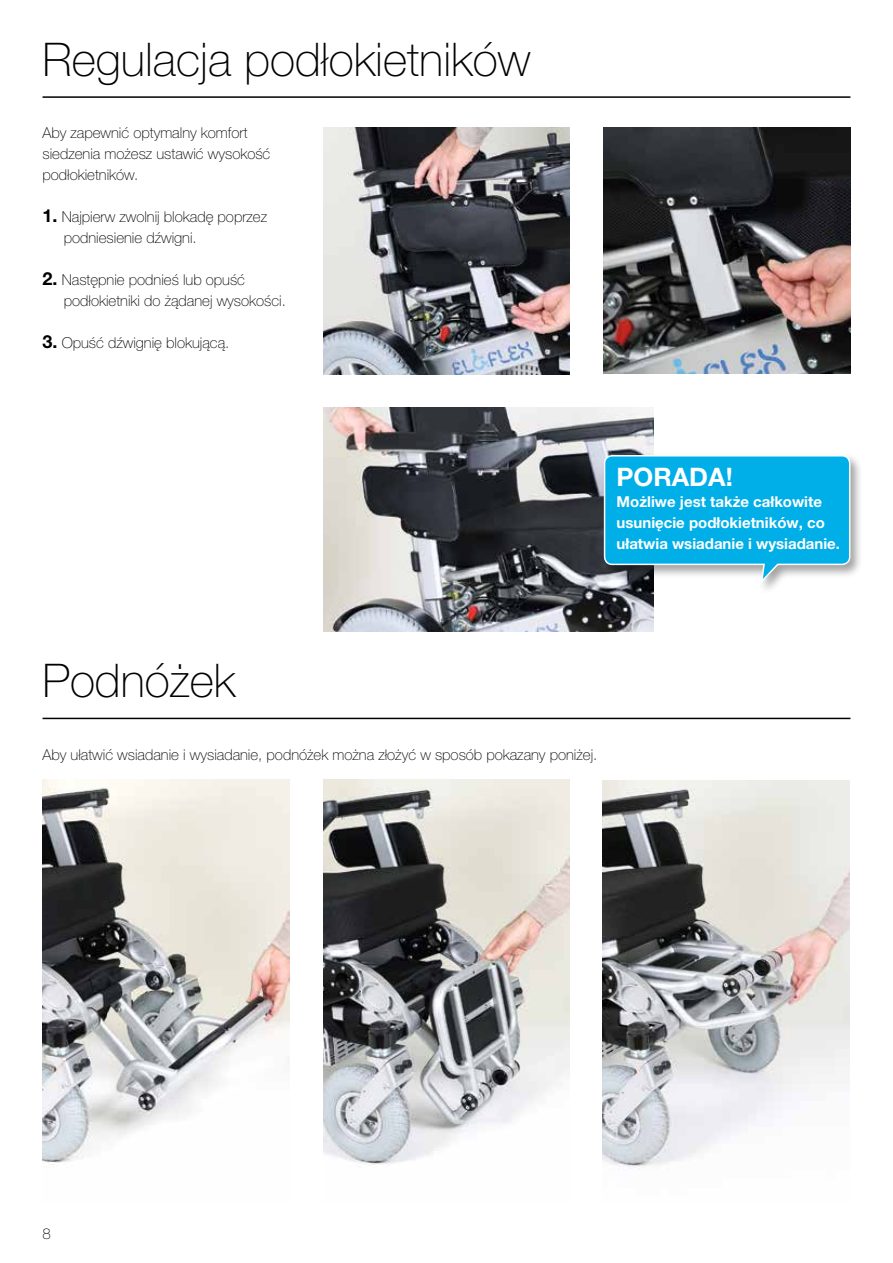
<style>
.page{position:relative;width:893px;height:1263px;background:#fff}
.page>*{position:absolute;margin:0;border:0;box-sizing:border-box;transform-origin:0 0}
.t1{font:100 46.5px "Helvetica Neue LT Pro";color:#000}
.t2{font:700 25.5px "Helvetica Neue LT Pro";color:#fff}
.t3{font:100 15px/21px "Helvetica Neue LT Pro";color:#000}
.t4{font:700 15px/21px "Helvetica Neue LT Pro";color:#fff}
.s1{font-weight:700;font-size:18px}
</style>
<div class="page">
<hr style="left:43px;top:96px;width:807px;height:2px;background:#000">
<img style="left:323px;top:407px;width:330px;height:224px">
<hr style="left:43px;top:718px;width:807px;height:1px;background:#000">
<img style="left:323px;top:780px;width:247px;height:387px">
<img style="left:43px;top:780px;width:246px;height:385px">
<img style="left:603px;top:781px;width:246px;height:388px">
<img style="left:323px;top:128px;width:247px;height:246px">
<img style="left:604px;top:127px;width:246px;height:247px">
<div style="left:600px;top:453px;width:263px;height:143px;background:#000;opacity:.37"></div>
<svg style="left:603px;top:454px;width:248px;height:132px;background:#29b2e0"></svg>
<h1 class="t1" style="left:43px;top:33px;width:489px">Regulacja podłokietników</h1>
<p class="t3" style="left:43px;top:122px;width:229px">Aby zapewnić optymalny komfort siedzenia możesz ustawić wysokość podłokietników.</p>
<p class="t3" style="left:64px;top:206px;width:205px;text-indent:-21px"><span class="s1">1.</span> Najpierw zwolnij blokadę poprzez podniesienie dźwigni.</p>
<p class="t3" style="left:64px;top:269px;width:224px;text-indent:-21px"><span class="s1">2.</span> Następnie podnieś lub opuść podłokietniki do żądanej wysokości.</p>
<p class="t3" style="left:43px;top:332px;width:188px"><span class="s1">3.</span> Opuść dźwignię blokującą.</p>
<h2 class="t2" style="left:617px;top:461px;width:118px">PORADA!</h2>
<p class="t4" style="left:617px;top:491px;width:225px">Możliwe jest także całkowite usunięcie podłokietników, co ułatwia wsiadanie i wysiadanie.</p>
<h1 class="t1" style="left:43px;top:654px;width:194px">Podnóżek</h1>
<p class="t3" style="left:43px;top:744px;width:556px">Aby ułatwić wsiadanie i wysiadanie, podnóżek można złożyć w sposób pokazany poniżej.</p>
<p class="t3" style="left:43px;top:1223px;width:10px">8</p>
</div>
